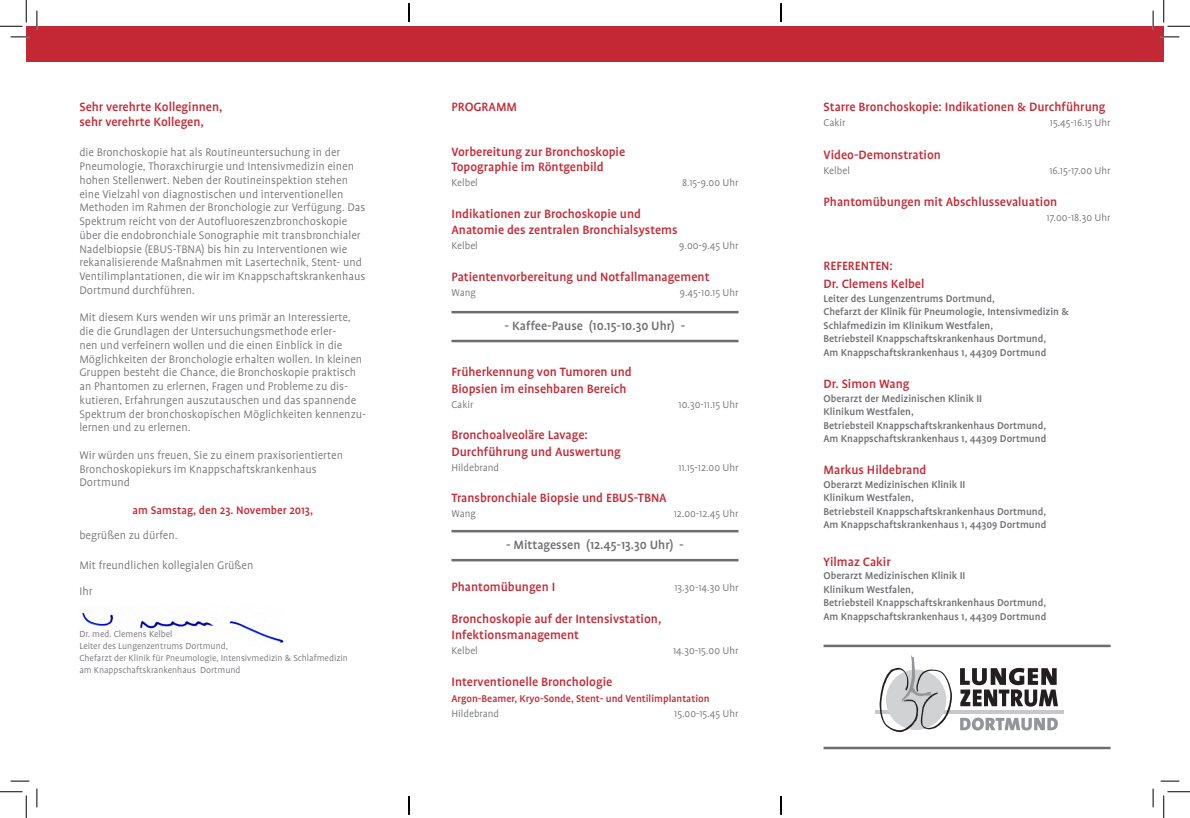
<style>
.page{position:relative;width:1190px;height:818px;background:#fff}
.page>*{position:absolute;margin:0;border:0;box-sizing:border-box;transform-origin:0 0}
.t1{font:500 13.75px "Profile";color:#c32834}
.t2{font:500 13.75px "Profile";color:#6c6d70}
.t3{font:300 12.5px/13.8px "Profile";color:#6c6d70}
.t4{font:500 12.5px "Profile";color:#c32834}
.t5{font:500 11.25px "Profile";color:#6c6d70}
.t6{font:300 11.25px "Profile";color:#6c6d70}
.t7{font:500 11.25px "Profile";color:#c32834}
.t8{font:300 10px "Profile";color:#6c6d70}
</style>
<div class="page">
<img style="left:82px;top:609px;width:202px;height:34px">
<div style="left:26px;top:26px;width:394px;height:36px;background:#c32834"></div>
<div style="left:398px;top:26px;width:394px;height:36px;background:#c32834"></div>
<hr style="left:451px;top:311px;width:287px;height:2px;background:#6c6d70">
<hr style="left:451px;top:340px;width:287px;height:2px;background:#6c6d70">
<div style="left:770px;top:26px;width:394px;height:36px;background:#c32834"></div>
<hr style="left:823px;top:747px;width:288px;height:2px;background:#6c6d70">
<hr style="left:875px;top:711px;width:188px;height:3px;background:#c7c8ca">
<svg style="left:960px;top:668px;width:98px;height:38px"></svg>
<svg style="left:960px;top:718px;width:98px;height:12px"></svg>
<svg style="left:879px;top:655px;width:73px;height:77px"></svg>
<hr style="left:451px;top:530px;width:287px;height:2px;background:#6c6d70">
<hr style="left:451px;top:559px;width:287px;height:2px;background:#6c6d70">
<hr style="left:823px;top:645px;width:288px;height:2px;background:#6c6d70">
<svg style="left:11px;top:36px;width:18px;height:2px"></svg>
<svg style="left:1161px;top:36px;width:18px;height:2px"></svg>
<svg style="left:11px;top:780px;width:18px;height:2px"></svg>
<svg style="left:1161px;top:780px;width:18px;height:2px"></svg>
<svg style="left:36px;top:11px;width:2px;height:18px"></svg>
<svg style="left:36px;top:788px;width:2px;height:19px"></svg>
<svg style="left:1152px;top:11px;width:2px;height:18px"></svg>
<svg style="left:1152px;top:788px;width:2px;height:19px"></svg>
<svg style="left:0;top:0;width:27px;height:27px"></svg>
<svg style="left:0;top:791px;width:27px;height:27px"></svg>
<svg style="left:1163px;top:0;width:27px;height:27px"></svg>
<svg style="left:1163px;top:791px;width:27px;height:27px"></svg>
<svg style="left:408px;top:3px;width:2px;height:19px"></svg>
<svg style="left:408px;top:796px;width:2px;height:19px"></svg>
<svg style="left:780px;top:3px;width:2px;height:19px"></svg>
<svg style="left:780px;top:796px;width:2px;height:19px"></svg>
<p class="t1" style="left:79px;top:100px;width:145px">Sehr verehrte Kolleginnen,</p>
<p class="t1" style="left:79px;top:115px;width:126px">sehr verehrte Kollegen,</p>
<p class="t3" style="left:79px;top:146px;width:288px">die Bronchoskopie hat als Routineuntersuchung in der Pneumologie, Thoraxchirurgie und Intensivmedizin einen hohen Stellenwert. Neben der Routineinspektion stehen eine Vielzahl von diagnostischen und interventionellen Methoden im Rahmen der Bronchologie zur Verfügung. Das Spektrum reicht von der Autofluoreszenzbronchoskopie über die endobronchiale Sonographie mit transbronchialer Nadelbiopsie (EBUS-TBNA) bis hin zu Interventionen wie rekanalisierende Maßnahmen mit Lasertechnik, Stent- und Ventilimplantationen, die wir im Knappschaftskrankenhaus Dortmund durchführen.</p>
<p class="t3" style="left:79px;top:311px;width:288px">Mit diesem Kurs wenden wir uns primär an Interessierte, die die Grundlagen der Untersuchungsmethode erler-<br>nen und verfeinern wollen und die einen Einblick in die Möglichkeiten der Bronchologie erhalten wollen. In kleinen Gruppen besteht die Chance, die Bronchoskopie praktisch an Phantomen zu erlernen, Fragen und Probleme zu dis&shy;kutieren, Erfahrungen auszutauschen und das spannende Spektrum der bronchoskopischen Möglichkeiten kennenzu&shy;lernen und zu erlernen.</p>
<p class="t3" style="left:79px;top:448px;width:265px">Wir würden uns freuen, Sie zu einem praxisorientierten<br>Bronchoskopiekurs im Knappschaftskrankenhaus</p>
<p class="t3" style="left:79px;top:476px;width:52px">Dortmund</p>
<p class="t4" style="left:133px;top:504px;width:182px">am Samstag, den 23. November 2013,</p>
<p class="t3" style="left:79px;top:528px;width:100px">begrüßen zu dürfen.</p>
<p class="t3" style="left:79px;top:558px;width:175px">Mit freundlichen kollegialen Grüßen</p>
<p class="t3" style="left:79px;top:585px;width:15px">Ihr</p>
<p class="t8" style="left:79px;top:629px;width:95px">Dr. med. Clemens Kelbel</p>
<p class="t8" style="left:79px;top:641px;width:150px">Leiter des Lungenzentrums Dortmund,</p>
<p class="t8" style="left:79px;top:653px;width:270px">Chefarzt der Klinik für Pneumologie, Intensivmedizin &amp; Schlafmedizin</p>
<p class="t8" style="left:79px;top:665px;width:163px">am Knappschaftskrankenhaus Dortmund</p>
<p class="t1" style="left:451px;top:100px;width:67px">PROGRAMM</p>
<p class="t1" style="left:451px;top:145px;width:175px">Vorbereitung zur Bronchoskopie</p>
<p class="t1" style="left:451px;top:160px;width:154px">Topographie im Röntgenbild</p>
<p class="t6" style="left:451px;top:177px;width:28px">Kelbel</p>
<p class="t6" style="left:682px;top:177px;width:58px">8.15-9.00 Uhr</p>
<p class="t1" style="left:451px;top:206px;width:191px">Indikationen zur Brochoskopie und</p>
<p class="t1" style="left:451px;top:223px;width:228px">Anatomie des zentralen Bronchialsystems</p>
<p class="t6" style="left:451px;top:240px;width:28px">Kelbel</p>
<p class="t6" style="left:679px;top:240px;width:61px">9.00-9.45 Uhr</p>
<p class="t1" style="left:451px;top:269px;width:260px">Patientenvorbereitung und Notfallmanagement</p>
<p class="t6" style="left:451px;top:287px;width:26px">Wang</p>
<p class="t6" style="left:680px;top:287px;width:60px">9.45-10.15 Uhr</p>
<p class="t2" style="left:505px;top:318px;width:182px">- Kaffee-Pause (10.15-10.30 Uhr) -</p>
<p class="t1" style="left:451px;top:365px;width:182px">Früherkennung von Tumoren und</p>
<p class="t1" style="left:451px;top:381px;width:177px">Biopsien im einsehbaren Bereich</p>
<p class="t6" style="left:451px;top:398px;width:23px">Cakir</p>
<p class="t6" style="left:679px;top:398px;width:61px">10.30-11.15 Uhr</p>
<p class="t1" style="left:451px;top:428px;width:138px">Bronchoalveoläre Lavage:</p>
<p class="t1" style="left:451px;top:444px;width:171px">Durchführung und Auswertung</p>
<p class="t6" style="left:451px;top:461px;width:49px">Hildebrand</p>
<p class="t6" style="left:678px;top:461px;width:62px">11.15-12.00 Uhr</p>
<p class="t1" style="left:451px;top:491px;width:217px">Transbronchiale Biopsie und EBUS-TBNA</p>
<p class="t6" style="left:451px;top:508px;width:26px">Wang</p>
<p class="t6" style="left:674px;top:508px;width:66px">12.00-12.45 Uhr</p>
<p class="t2" style="left:506px;top:538px;width:179px">- Mittagessen (12.45-13.30 Uhr) -</p>
<p class="t1" style="left:451px;top:580px;width:105px">Phantomübungen I</p>
<p class="t6" style="left:674px;top:582px;width:66px">13.30-14.30 Uhr</p>
<p class="t1" style="left:451px;top:611px;width:211px">Bronchoskopie auf der Intensivstation,</p>
<p class="t1" style="left:451px;top:628px;width:129px">Infektionsmanagement</p>
<p class="t6" style="left:451px;top:645px;width:28px">Kelbel</p>
<p class="t6" style="left:673px;top:645px;width:67px">14.30-15.00 Uhr</p>
<p class="t1" style="left:451px;top:674px;width:162px">Interventionelle Bronchologie</p>
<p class="t7" style="left:451px;top:693px;width:260px">Argon-Beamer, Kryo-Sonde, Stent- und Ventilimplantation</p>
<p class="t6" style="left:451px;top:708px;width:49px">Hildebrand</p>
<p class="t6" style="left:674px;top:708px;width:66px">15.00-15.45 Uhr</p>
<p class="t1" style="left:823px;top:100px;width:284px">Starre Bronchoskopie: Indikationen &amp; Durchführung</p>
<p class="t6" style="left:823px;top:117px;width:23px">Cakir</p>
<p class="t6" style="left:1050px;top:117px;width:62px">15.45-16.15 Uhr</p>
<p class="t1" style="left:823px;top:148px;width:119px">Video-Demonstration</p>
<p class="t6" style="left:823px;top:165px;width:28px">Kelbel</p>
<p class="t6" style="left:1049px;top:165px;width:63px">16.15-17.00 Uhr</p>
<p class="t1" style="left:823px;top:194px;width:235px">Phantomübungen mit Abschlussevaluation</p>
<p class="t6" style="left:1047px;top:212px;width:65px">17.00-18.30 Uhr</p>
<p class="t1" style="left:823px;top:258px;width:71px">REFERENTEN:</p>
<p class="t1" style="left:823px;top:277px;width:102px">Dr. Clemens Kelbel</p>
<p class="t5" style="left:823px;top:293px;width:173px">Leiter des Lungenzentrums Dortmund,</p>
<p class="t5" style="left:823px;top:306px;width:247px">Chefarzt der Klinik für Pneumologie, Intensivmedizin &amp;</p>
<p class="t5" style="left:823px;top:320px;width:171px">Schlafmedizin im Klinikum Westfalen,</p>
<p class="t5" style="left:823px;top:333px;width:224px">Betriebsteil Knappschaftskrankenhaus Dortmund,</p>
<p class="t5" style="left:823px;top:347px;width:224px">Am Knappschaftskrankenhaus 1, 44309 Dortmund</p>
<p class="t1" style="left:823px;top:377px;width:88px">Dr. Simon Wang</p>
<p class="t5" style="left:823px;top:392px;width:160px">Oberarzt der Medizinischen Klinik II</p>
<p class="t5" style="left:823px;top:406px;width:92px">Klinikum Westfalen,</p>
<p class="t5" style="left:823px;top:419px;width:224px">Betriebsteil Knappschaftskrankenhaus Dortmund,</p>
<p class="t5" style="left:823px;top:433px;width:224px">Am Knappschaftskrankenhaus 1, 44309 Dortmund</p>
<p class="t1" style="left:823px;top:463px;width:104px">Markus Hildebrand</p>
<p class="t5" style="left:823px;top:479px;width:144px">Oberarzt Medizinischen Klinik II</p>
<p class="t5" style="left:823px;top:492px;width:92px">Klinikum Westfalen,</p>
<p class="t5" style="left:823px;top:506px;width:224px">Betriebsteil Knappschaftskrankenhaus Dortmund,</p>
<p class="t5" style="left:823px;top:519px;width:224px">Am Knappschaftskrankenhaus 1, 44309 Dortmund</p>
<p class="t1" style="left:823px;top:554px;width:69px">Yilmaz Cakir</p>
<p class="t5" style="left:823px;top:570px;width:144px">Oberarzt Medizinischen Klinik II</p>
<p class="t5" style="left:823px;top:584px;width:92px">Klinikum Westfalen,</p>
<p class="t5" style="left:823px;top:597px;width:224px">Betriebsteil Knappschaftskrankenhaus Dortmund,</p>
<p class="t5" style="left:823px;top:611px;width:224px">Am Knappschaftskrankenhaus 1, 44309 Dortmund</p>
</div>
